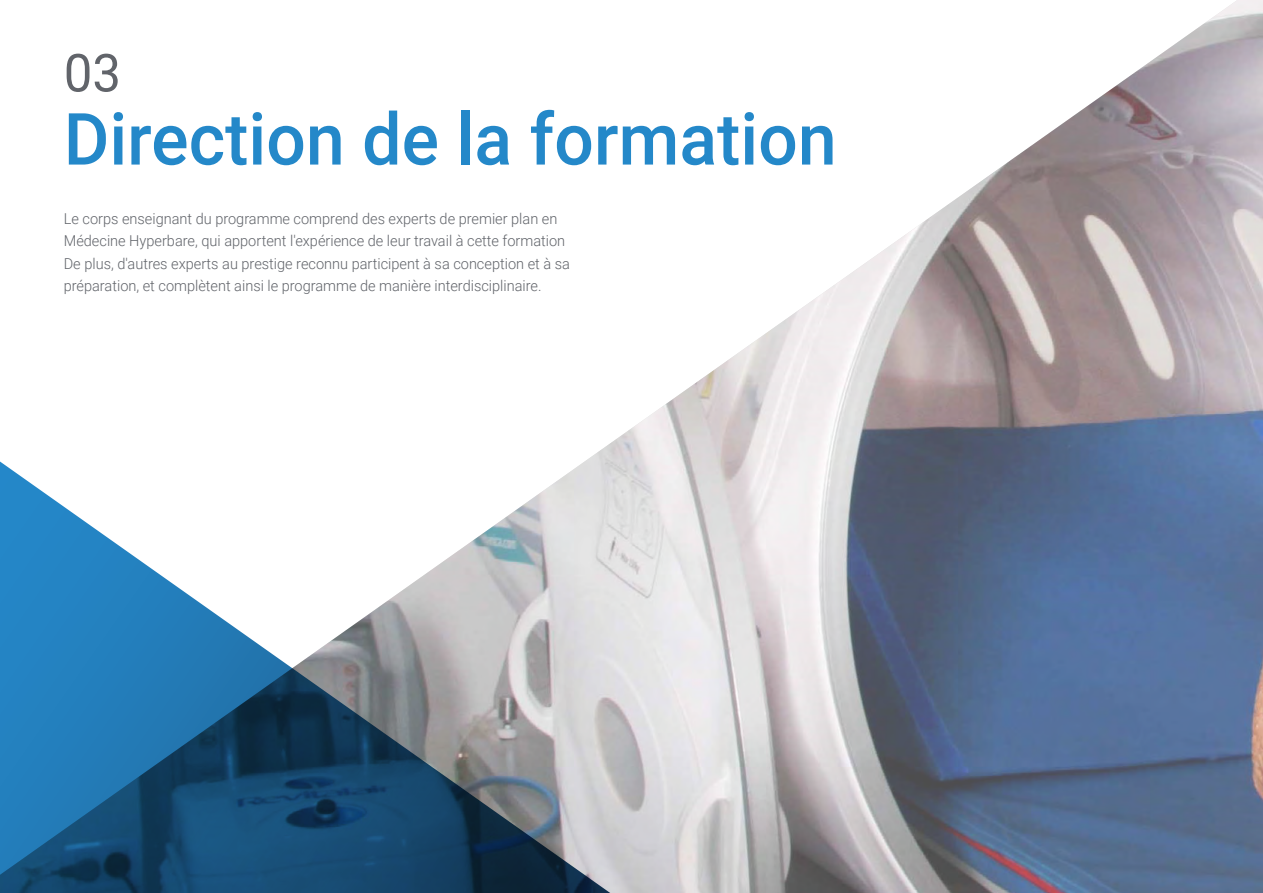
<style>
.page{position:relative;width:1263px;height:893px;background:#fff}
.page>*{position:absolute;margin:0;border:0;box-sizing:border-box;transform-origin:0 0}
.t1{font:500 72px "Roboto";color:#2488c9}
.t2{font:52.5px "Roboto";color:#61646a}
.t3{font:300 15px/22.5px "Roboto";color:#61646a}
</style>
<div class="page">
<img style="left:607px;top:0;width:656px;height:893px">
<svg style="left:0;top:446px;width:640px;height:447px"></svg>
<h2 class="t2" style="left:64px;top:36px;width:59px">03</h2>
<h1 class="t1" style="left:64px;top:89px;width:774px">Direction de la formation</h1>
<p class="t3" style="left:64px;top:207px;width:508px">Le corps enseignant du programme comprend des experts de premier plan en Médecine Hyperbare, qui apportent l'expérience de leur travail à cette formation De plus, d'autres experts au prestige reconnu participent à sa conception et à sa préparation, et complètent ainsi le programme de manière interdisciplinaire.</p>
</div>
